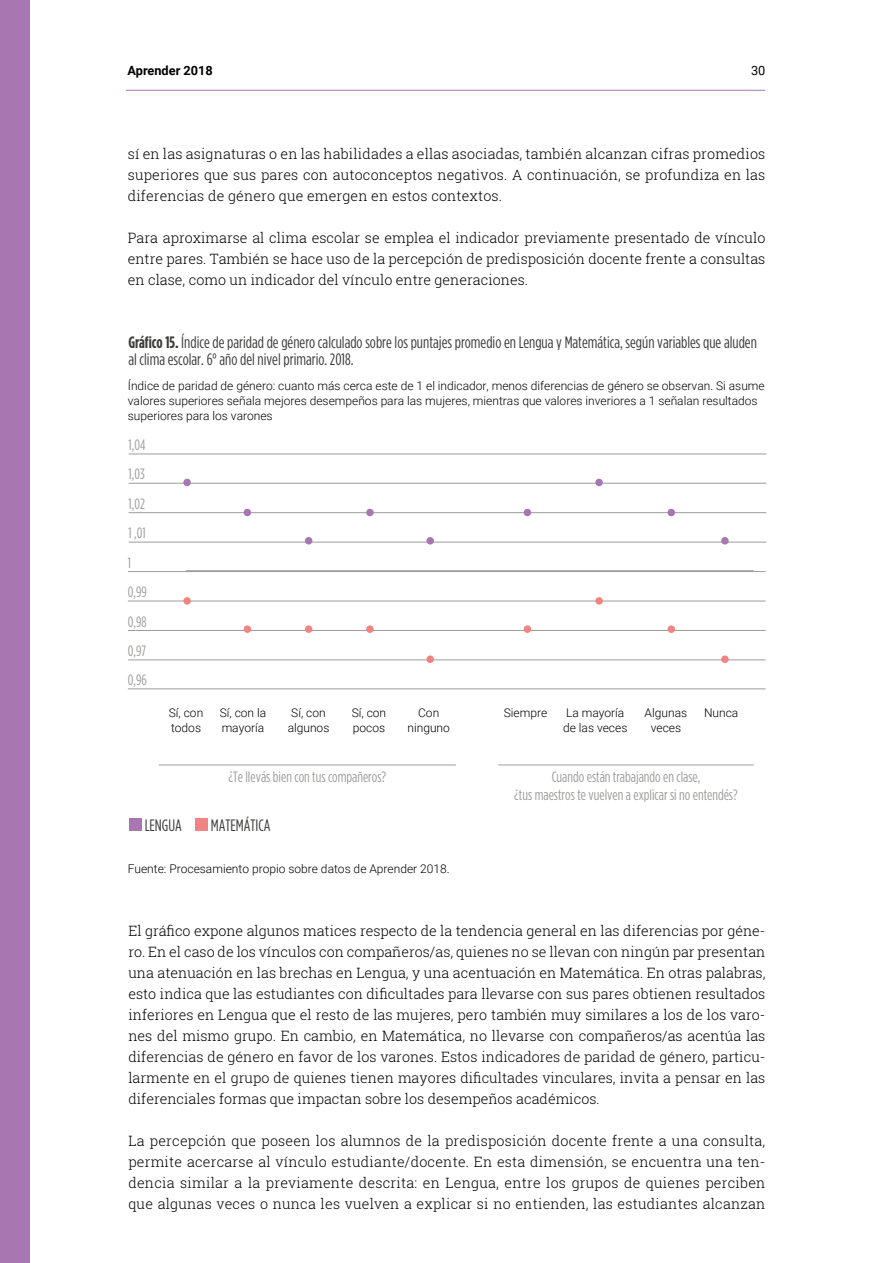
<style>
.page{position:relative;width:893px;height:1263px;background:#fff}
.page>*{position:absolute;margin:0;border:0;box-sizing:border-box;transform-origin:0 0}
.t1{font:condensed 16.5px/16.5px "Gotham HTF";color:#3c3c3b}
.t2{font:condensed 15px/29.2px "Gotham HTF";color:#9d9d9c;text-align:justify}
.t3{font:300 14.25px/21px "Roboto Slab";letter-spacing:.005em;color:#000;text-align:justify}
.t4{font:700 12.75px "Roboto";color:#000}
.t5{font:12.75px "Roboto";color:#000}
.t6{font:300 12px/15px "Roboto";color:#000}
.s1{font-weight:700}
</style>
<div class="page">
<div style="left:0;top:0;width:30px;height:1263px;background:#a877b2"></div>
<hr style="left:126px;top:90px;width:639px;height:1px;background:#a877b2">
<hr style="left:129px;top:454px;width:637px;height:1px;background:#9d9d9c">
<hr style="left:129px;top:512px;width:637px;height:1px;background:#9d9d9c">
<hr style="left:129px;top:483px;width:637px;height:1px;background:#9d9d9c">
<hr style="left:128px;top:630px;width:638px;height:1px;background:#9d9d9c">
<hr style="left:128px;top:660px;width:638px;height:1px;background:#9d9d9c">
<hr style="left:128px;top:689px;width:638px;height:1px;background:#9d9d9c">
<hr style="left:129px;top:542px;width:637px;height:1px;background:#9d9d9c">
<hr style="left:128px;top:571px;width:638px;height:1px;background:#9d9d9c">
<hr style="left:128px;top:601px;width:638px;height:1px;background:#9d9d9c">
<hr style="left:159px;top:765px;width:297px;height:1px;background:#9d9d9c">
<hr style="left:498px;top:765px;width:256px;height:1px;background:#9d9d9c">
<div style="left:183px;top:479px;width:8px;height:7px;background:#a877b2;border-radius:50%"></div>
<div style="left:244px;top:509px;width:7px;height:7px;background:#a877b2;border-radius:50%"></div>
<div style="left:305px;top:537px;width:7px;height:7px;background:#a877b2;border-radius:50%"></div>
<div style="left:366px;top:509px;width:8px;height:7px;background:#a877b2;border-radius:50%"></div>
<div style="left:426px;top:537px;width:8px;height:7px;background:#a877b2;border-radius:50%"></div>
<div style="left:183px;top:597px;width:8px;height:8px;background:#f08480;border-radius:50%"></div>
<div style="left:244px;top:625px;width:7px;height:8px;background:#f08480;border-radius:50%"></div>
<div style="left:305px;top:625px;width:7px;height:8px;background:#f08480;border-radius:50%"></div>
<div style="left:366px;top:625px;width:8px;height:8px;background:#f08480;border-radius:50%"></div>
<div style="left:426px;top:655px;width:8px;height:8px;background:#f08480;border-radius:50%"></div>
<div style="left:524px;top:509px;width:7px;height:7px;background:#a877b2;border-radius:50%"></div>
<div style="left:524px;top:625px;width:7px;height:8px;background:#f08480;border-radius:50%"></div>
<div style="left:595px;top:479px;width:8px;height:7px;background:#a877b2;border-radius:50%"></div>
<div style="left:595px;top:597px;width:8px;height:8px;background:#f08480;border-radius:50%"></div>
<div style="left:667px;top:509px;width:8px;height:7px;background:#a877b2;border-radius:50%"></div>
<div style="left:667px;top:625px;width:8px;height:8px;background:#f08480;border-radius:50%"></div>
<div style="left:721px;top:537px;width:8px;height:7px;background:#a877b2;border-radius:50%"></div>
<div style="left:721px;top:655px;width:8px;height:8px;background:#f08480;border-radius:50%"></div>
<div style="left:129px;top:818px;width:13px;height:13px;background:#a877b2"></div>
<div style="left:195px;top:818px;width:13px;height:13px;background:#f08482"></div>
<hr style="left:187px;top:570px;width:566px;height:2px;background:#9d9d9c">
<p class="t4" style="left:128px;top:61px;width:87px">Aprender 2018</p>
<p class="t5" style="left:751px;top:61px;width:16px">30</p>
<p class="t3" style="left:128px;top:143px;width:639px">sí en las asignaturas o en las habilidades a ellas asociadas, también alcanzan cifras promedios superiores que sus pares con autoconceptos negativos. A continuación, se profundiza en las diferencias de género que emergen en estos contextos.</p>
<p class="t3" style="left:128px;top:227px;width:639px">Para aproximarse al clima escolar se emplea el indicador previamente presentado de vínculo entre pares. También se hace uso de la percepción de predisposición docente frente a consultas en clase, como un indicador del vínculo entre generaciones.</p>
<p class="t1" style="left:128px;top:334px;width:630px"><span class="s1">Gráfico 15.</span> Índice de paridad de género calculado sobre los puntajes promedio en Lengua y Matemática, según variables que aluden al clima escolar. 6° año del nivel primario. 2018.</p>
<p class="t6" style="left:128px;top:378px;width:638px">Índice de paridad de género: cuanto más cerca este de 1 el indicador, menos diferencias de género se observan. Si asume valores superiores señala mejores desempeños para las mujeres, mientras que valores inveriores a 1 señalan resultados superiores para los varones</p>
<p class="t2" style="left:129px;top:430px;width:18px">1,04</p>
<p class="t2" style="left:129px;top:459px;width:18px">1,03</p>
<p class="t2" style="left:129px;top:489px;width:18px">1,02</p>
<p class="t2" style="left:128px;top:518px;width:20px;text-align:left">1 ,01<br>1<br>0,99</p>
<p class="t2" style="left:128px;top:606px;width:20px">0,98<br>0,97<br>0,96</p>
<p class="t6" style="left:169px;top:704px;width:36px">Sí, con todos</p>
<p class="t6" style="left:220px;top:704px;width:48px">Sí, con la</p>
<p class="t6" style="left:504px;top:704px;width:45px">Siempre</p>
<p class="t6" style="left:288px;top:704px;width:43px;text-align:center">Sí, con algunos</p>
<p class="t6" style="left:645px;top:704px;width:44px;text-align:center">Algunas veces</p>
<p class="t6" style="left:352px;top:704px;width:36px">Sí, con pocos</p>
<p class="t6" style="left:418px;top:704px;width:23px">Con</p>
<p class="t6" style="left:704px;top:704px;width:36px">Nunca</p>
<p class="t6" style="left:563px;top:704px;width:66px">La mayoría de las veces</p>
<p class="t6" style="left:222px;top:719px;width:44px">mayoría</p>
<p class="t6" style="left:407px;top:719px;width:44px">ninguno</p>
<p class="t2" style="left:229px;top:762px;width:159px">¿Te llevás bien con tus compañeros?</p>
<p class="t2" style="left:514px;top:768px;width:225px;line-height:18px;text-align:center">Cuando están trabajando en clase,<br>¿tus maestros te vuelven a explicar si no entendés?</p>
<p class="t1" style="left:145px;top:817px;width:39px">LENGUA</p>
<p class="t1" style="left:211px;top:817px;width:61px">MATEMÁTICA</p>
<p class="t6" style="left:128px;top:861px;width:323px">Fuente: Procesamiento propio sobre datos de Aprender 2018.</p>
<p class="t3" style="left:128px;top:920px;width:638px">El gráfico expone algunos matices respecto de la tendencia general en las diferencias por géne&shy;ro. En el caso de los vínculos con compañeros/as, quienes no se llevan con ningún par presentan una atenuación en las brechas en Lengua, y una acentuación en Matemática. En otras palabras, esto indica que las estudiantes con dificultades para llevarse con sus pares obtienen resultados inferiores en Lengua que el resto de las mujeres, pero también muy similares a los de los varo&shy;nes del mismo grupo. En cambio, en Matemática, no llevarse con compañeros/as acentúa las diferencias de género en favor de los varones. Estos indicadores de paridad de género, particu&shy;larmente en el grupo de quienes tienen mayores dificultades vinculares, invita a pensar en las diferenciales formas que impactan sobre los desempeños académicos.</p>
<p class="t3" style="left:128px;top:1130px;width:639px">La percepción que poseen los alumnos de la predisposición docente frente a una consulta, permite acercarse al vínculo estudiante/docente. En esta dimensión, se encuentra una ten&shy;dencia similar a la previamente descrita: en Lengua, entre los grupos de quienes perciben que algunas veces o nunca les vuelven a explicar si no entienden, las estudiantes alcanzan</p>
</div>
